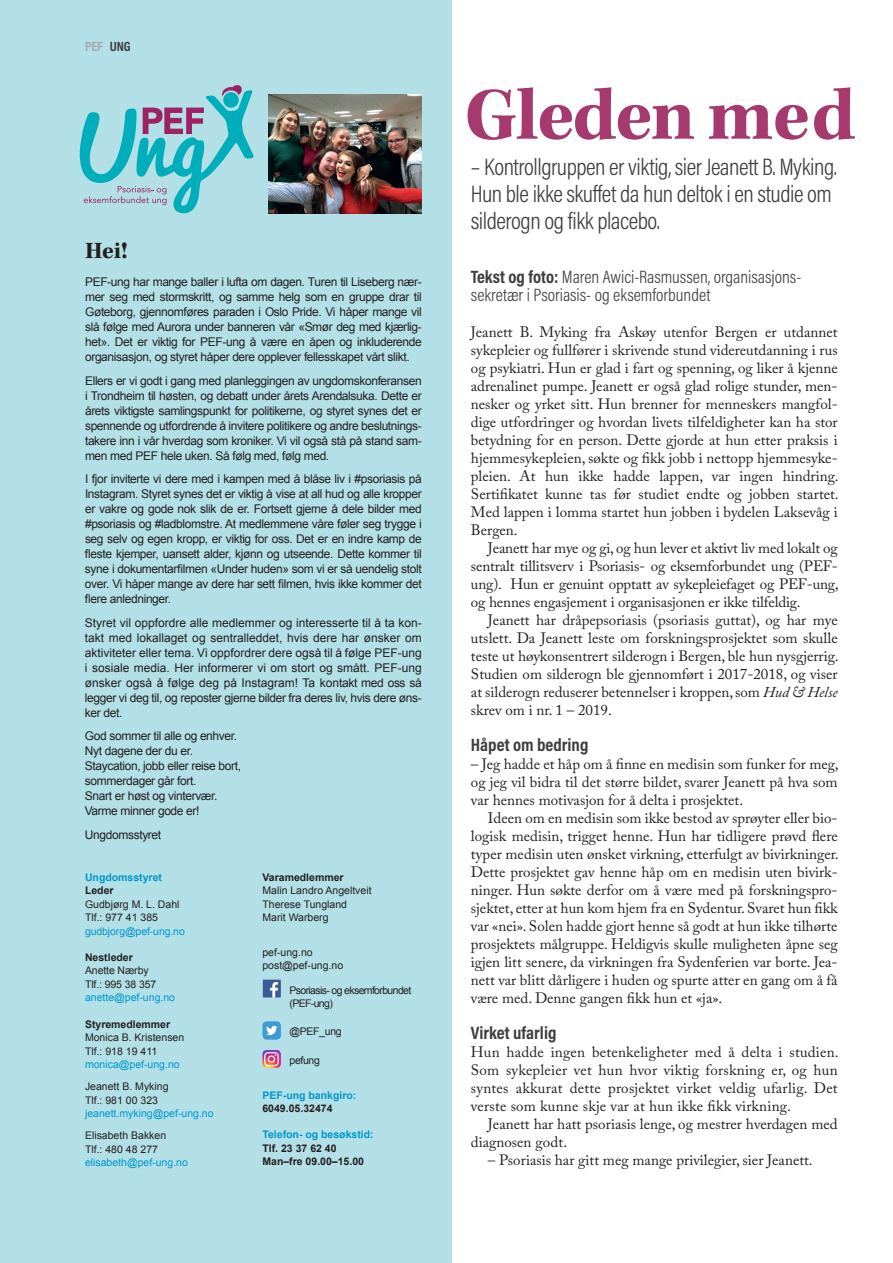
<style>
.page{position:relative;width:893px;height:1263px;background:#fff}
.page>*{position:absolute;margin:0;border:0;box-sizing:border-box;transform-origin:0 0}
.t1{font:700 76.5px "Kepler Std";letter-spacing:-.02em;color:#a63a6f}
.t2{font:300 24px/27px "Acumin Pro Cond";letter-spacing:-.02em;color:#3e3e3f}
.t3{font:700 24px "Kepler Std";color:#231f20}
.t4{font:300 18px/18px "Acumin Pro Cond";color:#3e3e3f}
.t5{font:700 18px "Acumin Pro Cond";color:#3e3e3f}
.t6{font:15px/18px "Adobe Caslon Pro";color:#231f20;text-align:justify}
.t7{font:700 13.5px "Acumin Pro Cond";letter-spacing:-.015em;color:#a8a9ad}
.t8{font:12px/15px "Arial";letter-spacing:-.03em;color:#231f20;text-align:justify}
.t9{font:10.5px/13.5px "Arial";color:#231f20}
.t10{font:10.5px "Arial";color:#0097cd}
.t11{font:700 10.5px/13.5px "Arial";color:#231f20}
.t12{font:700 10.5px "Arial";color:#0097cd}
.t13{font:10.5px/13.5px "Arial";letter-spacing:-.06em;color:#231f20}
.s1{color:#3e3e3f}
.s2{font-weight:700}
.s3{font-style:italic}
</style>
<div class="page">
<div style="left:0;top:0;width:452px;height:1263px;background:#b2e0e6"></div>
<svg style="left:80px;top:85px;width:174px;height:128px"></svg>
<svg style="left:262px;top:979px;width:19px;height:19px"></svg>
<svg style="left:263px;top:1021px;width:18px;height:19px"></svg>
<img style="left:262px;top:1050px;width:19px;height:18px">
<img style="left:268px;top:94px;width:154px;height:119px">
<p class="t7" style="left:85px;top:37px;width:47px">PEF <span class="s1">UNG</span></p>
<h2 class="t3" style="left:85px;top:237px;width:44px">Hei!</h2>
<p class="t8" style="left:85px;top:275px;width:338px">PEF-ung har mange baller i lufta om dagen. Turen til Liseberg nær&shy;mer seg med stormskritt, og samme helg som en gruppe drar til Gøteborg, gjennomføres paraden i Oslo Pride. Vi håper mange vil slå følge med Aurora under banneren vår «Smør deg med kjærlig&shy;het». Det er viktig for PEF-ung å være en åpen og inkluderende organisasjon, og styret håper dere opplever fellesskapet vårt slikt.</p>
<p class="t8" style="left:85px;top:373px;width:338px">Ellers er vi godt i gang med planleggingen av ungdomskonferansen i Trondheim til høsten, og debatt under årets Arendalsuka. Dette er årets viktigste samlingspunkt for politikerne, og styret synes det er spennende og utfordrende å invitere politikere og andre beslutnings&shy;takere inn i vår hverdag som kroniker. Vi vil også stå på stand sam&shy;men med PEF hele uken. Så følg med, følg med.</p>
<p class="t8" style="left:85px;top:472px;width:338px">I fjor inviterte vi dere med i kampen med å blåse liv i #psoriasis på Instagram. Styret synes det er viktig å vise at all hud og alle kropper er vakre og gode nok slik de er. Fortsett gjerne å dele bilder med #psoriasis og #ladblomstre. At medlemmene våre føler seg trygge i seg selv og egen kropp, er viktig for oss. Det er en indre kamp de fleste kjemper, uansett alder, kjønn og utseende. Dette kommer til syne i dokumentarfilmen «Under huden» som vi er så uendelig stolt over. Vi håper mange av dere har sett filmen, hvis ikke kommer det flere anledninger.</p>
<p class="t8" style="left:85px;top:615px;width:338px">Styret vil oppfordre alle medlemmer og interesserte til å ta kon&shy;takt med lokallaget og sentralleddet, hvis dere har ønsker om aktiviteter eller tema. Vi oppfordrer dere også til å følge PEF-ung i sosiale media. Her informerer vi om stort og smått. PEF-ung ønsker også å følge deg på Instagram! Ta kontakt med oss så legger vi deg til, og reposter gjerne bilder fra deres liv, hvis dere øns&shy;ker det.</p>
<p class="t8" style="left:85px;top:729px;width:158px;text-align:left">God sommer til alle og enhver.<br>Nyt dagene der du er.<br>Staycation, jobb eller reise bort, sommerdager går fort.<br>Snart er høst og vintervær.<br>Varme minner gode er!</p>
<p class="t8" style="left:85px;top:827px;width:78px">Ungdomsstyret</p>
<p class="t12" style="left:85px;top:870px;width:79px">Ungdomsstyret</p>
<p class="t11" style="left:85px;top:884px;width:30px">Leder</p>
<p class="t9" style="left:85px;top:897px;width:96px">Gudbjørg M. L. Dahl<br>Tlf.: 977 41 385</p>
<p class="t10" style="left:85px;top:924px;width:101px">gudbjorg@pef-ung.no</p>
<p class="t11" style="left:85px;top:951px;width:49px">Nestleder</p>
<p class="t9" style="left:85px;top:964px;width:73px">Anette Nærby<br>Tlf.: 995 38 357</p>
<p class="t10" style="left:85px;top:991px;width:92px">anette@pef-ung.no</p>
<p class="t11" style="left:85px;top:1017px;width:87px">Styremedlemmer</p>
<p class="t9" style="left:85px;top:1031px;width:101px">Monica B. Kristensen<br>Tlf.: 918 19 411</p>
<p class="t10" style="left:85px;top:1057px;width:96px">monica@pef-ung.no</p>
<p class="t9" style="left:85px;top:1080px;width:85px">Jeanett B. Myking<br>Tlf.: 981 00 323</p>
<p class="t10" style="left:85px;top:1107px;width:130px">jeanett.myking@pef-ung.no</p>
<p class="t9" style="left:85px;top:1129px;width:83px">Elisabeth Bakken<br>Tlf.: 480 48 277</p>
<p class="t10" style="left:85px;top:1156px;width:104px">elisabeth@pef-ung.no</p>
<p class="t11" style="left:262px;top:870px;width:83px">Varamedlemmer</p>
<p class="t9" style="left:262px;top:884px;width:111px">Malin Landro Angeltveit<br>Therese Tungland<br>Marit Warberg</p>
<p class="t9" style="left:262px;top:946px;width:82px">pef-ung.no post@pef-ung.no</p>
<p class="t13" style="left:289px;top:983px;width:123px">Psoriasis- og eksemforbundet (PEF-ung)</p>
<p class="t9" style="left:289px;top:1025px;width:54px">@PEF_ung</p>
<p class="t9" style="left:289px;top:1053px;width:32px">pefung</p>
<p class="t12" style="left:262px;top:1088px;width:95px">PEF-ung bankgiro:</p>
<p class="t11" style="left:262px;top:1102px;width:72px">6049.05.32474</p>
<p class="t12" style="left:262px;top:1127px;width:113px">Telefon- og besøkstid:</p>
<p class="t11" style="left:262px;top:1142px;width:103px">Tlf. 23 37 62 40<br>Man–fre 09.00–15.00</p>
<h1 class="t1" style="left:465px;top:71px;width:392px">Gleden med</h1>
<h2 class="t2" style="left:471px;top:153px;width:368px">– Kontrollgruppen er viktig, sier Jeanett B. Myking.<br>Hun ble ikke skuffet da hun deltok i en studie om silderogn og fikk placebo.</h2>
<p class="t4" style="left:471px;top:268px;width:330px"><span class="s2">Tekst og foto:</span> Maren Awici-Rasmussen, organisasjons&shy;sekretær i Psoriasis- og eksemforbundet</p>
<p class="t6" style="left:471px;top:323px;width:369px">Jeanett B. Myking fra Askøy utenfor Bergen er utdannet sykepleier og fullfører i skrivende stund videreutdanning i rus og psykiatri. Hun er glad i fart og spenning, og liker å kjenne adrenalinet pumpe. Jeanett er også glad rolige stunder, men&shy;nesker og yrket sitt. Hun brenner for menneskers mangfol&shy;dige utfordringer og hvordan livets tilfeldigheter kan ha stor betydning for en person. Dette gjorde at hun etter praksis i hjemmesykepleien, søkte og fikk jobb i nettopp hjemmesyke&shy;pleien. At hun ikke hadde lappen, var ingen hindring.<br>Sertifikatet kunne tas før studiet endte og jobben startet.<br>Med lappen i lomma startet hun jobben i bydelen Laksevåg i Bergen.</p>
<p class="t6" style="left:471px;top:539px;width:369px;text-align:left;text-indent:17px">Jeanett har mye og gi, og hun lever et aktivt liv med lokalt og sentralt tillitsverv i Psoriasis- og eksemforbundet ung (PEF&shy;ung). Hun er genuint opptatt av sykepleiefaget og PEF-ung, og hennes engasjement i organisasjonen er ikke tilfeldig.</p>
<p class="t6" style="left:471px;top:611px;width:369px;text-indent:17px">Jeanett har dråpepsoriasis (psoriasis guttat), og har mye utslett. Da Jeanett leste om forskningsprosjektet som skulle teste ut høykonsentrert silderogn i Bergen, ble hun nysgjerrig.<br>Studien om silderogn ble gjennomført i 2017-2018, og viser at silderogn reduserer betennelser i kroppen, som <span class="s3">Hud &amp; Helse </span>skrev om i nr. 1 – 2019.</p>
<p class="t5" style="left:471px;top:733px;width:119px">Håpet om bedring</p>
<p class="t6" style="left:471px;top:755px;width:369px">– Jeg hadde et håp om å finne en medisin som funker for meg, og jeg vil bidra til det større bildet, svarer Jeanett på hva som var hennes motivasjon for å delta i prosjektet.</p>
<p class="t6" style="left:471px;top:809px;width:369px;text-indent:17px">Ideen om en medisin som ikke bestod av sprøyter eller bio&shy;logisk medisin, trigget henne. Hun har tidligere prøvd flere typer medisin uten ønsket virkning, etterfulgt av bivirkninger.<br>Dette prosjektet gav henne håp om en medisin uten bivirk&shy;ninger. Hun søkte derfor om å være med på forskningspro&shy;sjektet, etter at hun kom hjem fra en Sydentur. Svaret hun fikk var «nei». Solen hadde gjort henne så godt at hun ikke tilhørte prosjektets målgruppe. Heldigvis skulle muligheten åpne seg igjen litt senere, da virkningen fra Sydenferien var borte. Jea&shy;nett var blitt dårligere i huden og spurte atter en gang om å få være med. Denne gangen fikk hun et «ja».</p>
<p class="t5" style="left:471px;top:1021px;width:87px">Virket ufarlig</p>
<p class="t6" style="left:471px;top:1043px;width:369px">Hun hadde ingen betenkeligheter med å delta i studien.<br>Som sykepleier vet hun hvor viktig forskning er, og hun syntes akkurat dette prosjektet virket veldig ufarlig. Det verste som kunne skje var at hun ikke fikk virkning.</p>
<p class="t6" style="left:471px;top:1115px;width:368px;text-indent:17px">Jeanett har hatt psoriasis lenge, og mestrer hverdagen med diagnosen godt.</p>
<p class="t6" style="left:488px;top:1151px;width:326px">– Psoriasis har gitt meg mange privilegier, sier Jeanett.</p>
</div>
